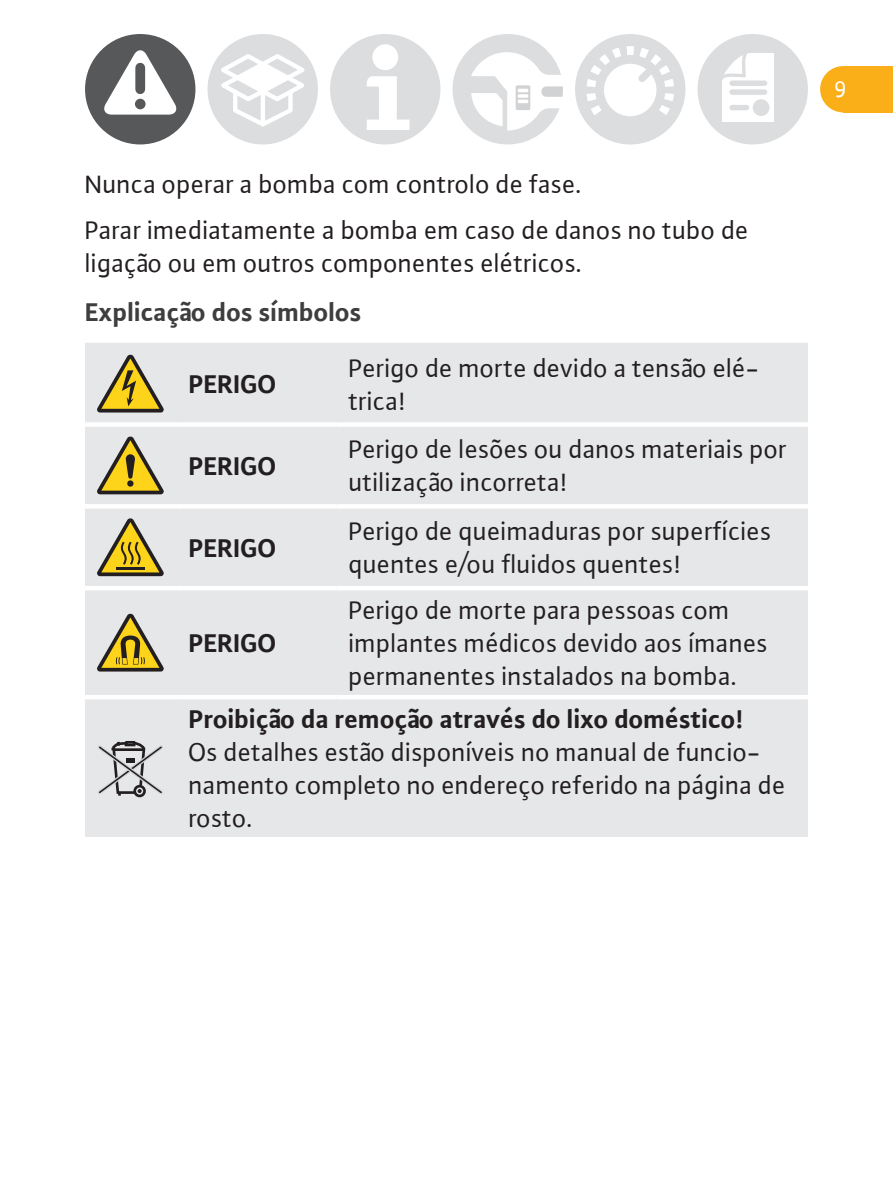
<style>
.page{position:relative;width:893px;height:1191px;background:#fff}
.page>*{position:absolute;margin:0;border:0;box-sizing:border-box;transform-origin:0 0}
.t1{font:27px/33px "WILO Plus Global";color:#231f20}
.t2{font:700 27px "WILO Plus Global";color:#231f20}
.t3{font:700 27px "WILO Plus Global";color:#3e3e3f}
.t4{font:24px "WILO Plus Global";color:#fff}
</style>
<div class="page">
<div style="left:208px;top:34px;width:110px;height:110px;background:#dcdddf;border-radius:50%"></div>
<svg style="left:214px;top:51px;width:97px;height:78px"></svg>
<div style="left:330px;top:34px;width:110px;height:110px;background:#dcdddf;border-radius:50%"></div>
<div style="left:372px;top:44px;width:26px;height:26px;background:#fff;border-radius:50%"></div>
<svg style="left:367px;top:76px;width:42px;height:54px"></svg>
<svg style="left:453px;top:34px;width:110px;height:110px"></svg>
<div style="left:575px;top:34px;width:110px;height:110px;background:#dcdddf;border-radius:50%"></div>
<svg style="left:586px;top:46px;width:88px;height:70px"></svg>
<div style="left:697px;top:34px;width:111px;height:110px;background:#dcdddf;border-radius:50%"></div>
<div style="left:722px;top:53px;width:52px;height:68px;background:#fff"></div>
<svg style="left:717px;top:42px;width:31px;height:40px"></svg>
<div style="left:753px;top:99px;width:16px;height:17px;background:#dcdddf;border-radius:50%"></div>
<div style="left:732px;top:89px;width:33px;height:6px;background:#dcdddf"></div>
<div style="left:732px;top:80px;width:33px;height:6px;background:#dcdddf"></div>
<div style="left:732px;top:105px;width:15px;height:5px;background:#dcdddf"></div>
<div style="left:820px;top:66px;width:46px;height:46px;background:#faaf18;border-radius:50%"></div>
<div style="left:843px;top:66px;width:50px;height:46px;background:#faaf18"></div>
<div style="left:85px;top:34px;width:110px;height:110px;background:#57585a;border-radius:50%"></div>
<svg style="left:102px;top:49px;width:75px;height:66px"></svg>
<div style="left:135px;top:68px;width:10px;height:21px;background:#57585a"></div>
<div style="left:135px;top:99px;width:11px;height:10px;background:#57585a;border-radius:50%"></div>
<div style="left:85px;top:343px;width:723px;height:494px;background:#e6e7e9"></div>
<hr style="left:85px;top:695px;width:92px;height:4px;background:#fff">
<hr style="left:177px;top:695px;width:160px;height:4px;background:#fff">
<hr style="left:337px;top:695px;width:471px;height:4px;background:#fff">
<div style="left:85px;top:422px;width:92px;height:5px;background:#fff"></div>
<div style="left:177px;top:422px;width:160px;height:5px;background:#fff"></div>
<div style="left:337px;top:422px;width:471px;height:5px;background:#fff"></div>
<hr style="left:85px;top:504px;width:92px;height:4px;background:#fff">
<hr style="left:177px;top:504px;width:160px;height:4px;background:#fff">
<hr style="left:337px;top:504px;width:471px;height:4px;background:#fff">
<hr style="left:85px;top:586px;width:92px;height:4px;background:#fff">
<hr style="left:177px;top:586px;width:160px;height:4px;background:#fff">
<hr style="left:337px;top:586px;width:471px;height:4px;background:#fff">
<svg style="left:97px;top:355px;width:67px;height:57px;background:#c2b476"></svg>
<svg style="left:97px;top:436px;width:67px;height:58px;background:#c2b478"></svg>
<svg style="left:97px;top:518px;width:67px;height:58px;background:#c1b379"></svg>
<hr style="left:116px;top:567px;width:29px;height:2px;background:#231f20">
<svg style="left:97px;top:614px;width:67px;height:57px;background:#bcaf77"></svg>
<svg style="left:97px;top:739px;width:67px;height:58px;background:#bcbcbe"></svg>
<p class="t1" style="left:85px;top:161px;width:665px;line-height:45.9px">Nunca operar a bomba com controlo de fase.<br>Parar imediatamente a bomba em caso de danos no tubo de</p>
<p class="t1" style="left:85px;top:246px;width:499px">ligação ou em outros componentes elétricos.</p>
<p class="t3" style="left:85px;top:296px;width:278px">Explicação dos símbolos</p>
<p class="t2" style="left:189px;top:368px;width:89px">PERIGO</p>
<p class="t2" style="left:189px;top:450px;width:89px">PERIGO</p>
<p class="t2" style="left:189px;top:532px;width:89px">PERIGO</p>
<p class="t1" style="left:349px;top:351px;width:412px">Perigo de morte devido a tensão elé&shy;trica!</p>
<p class="t1" style="left:349px;top:432px;width:440px">Perigo de lesões ou danos materiais por utilização incorreta!</p>
<p class="t1" style="left:349px;top:514px;width:424px">Perigo de queimaduras por superfícies quentes e/ou fluidos quentes!</p>
<p class="t1" style="left:349px;top:593px;width:421px">Perigo de morte para pessoas com implantes médicos devido aos ímanes permanentes instalados na bomba.</p>
<p class="t2" style="left:189px;top:703px;width:556px">Proibição da remoção através do lixo doméstico!</p>
<p class="t1" style="left:189px;top:735px;width:598px">Os detalhes estão disponíveis no manual de funcio&shy;namento completo no endereço referido na página de rosto.</p>
<p class="t2" style="left:189px;top:627px;width:89px">PERIGO</p>
<p class="t4" style="left:834px;top:74px;width:14px">9</p>
</div>
